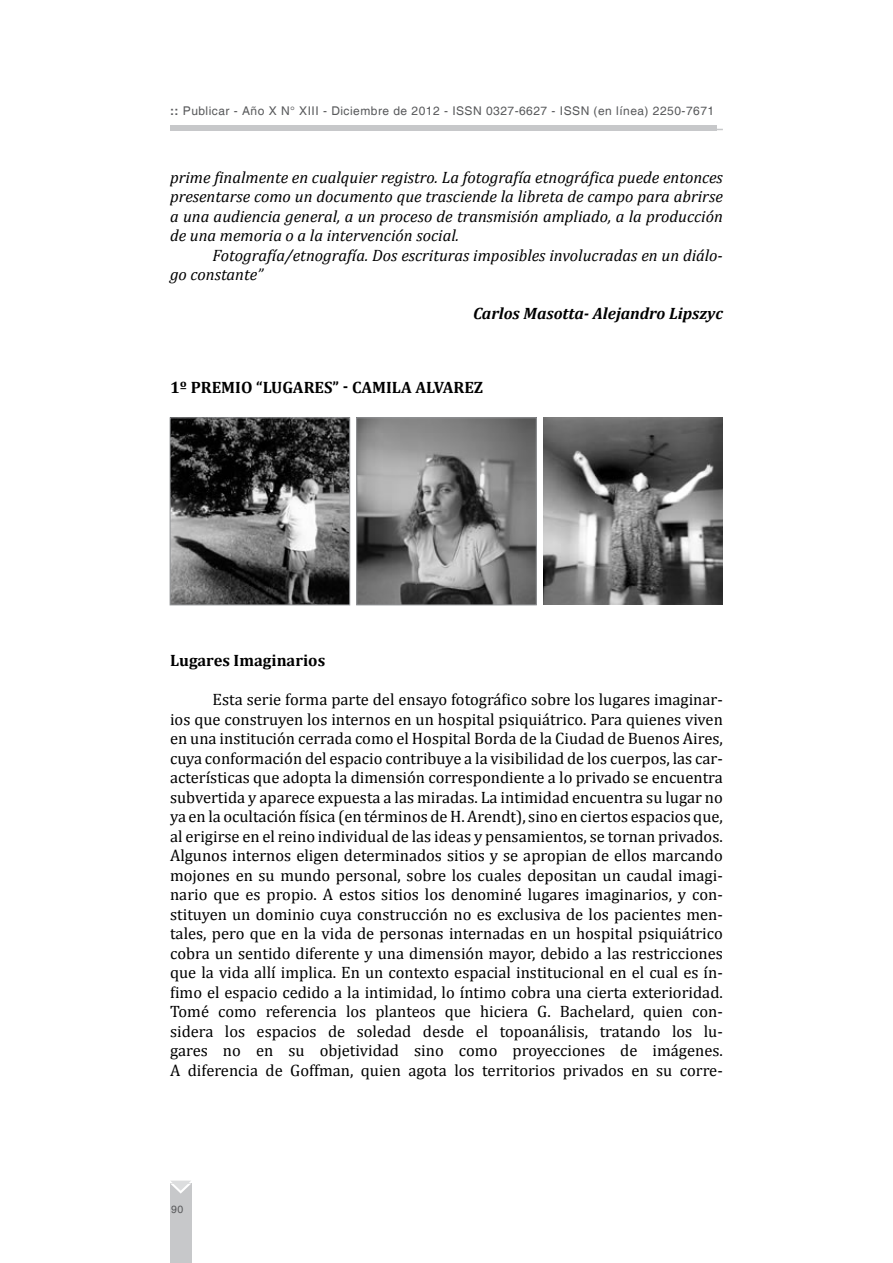
<style>
.page{position:relative;width:893px;height:1263px;background:#fff}
.page>*{position:absolute;margin:0;border:0;box-sizing:border-box;transform-origin:0 0}
.t1{font:16.5px/19.5px "Cambria";color:#000;text-align:justify}
.t2{font:italic 16.5px/19.5px "Cambria";color:#000;text-align:justify}
.t3{font:700 16.5px "Cambria";color:#000}
.t4{font:italic 700 16.5px "Cambria";color:#000}
.t5{font:12px "Helvetica";letter-spacing:.04em;color:#58595b}
.t6{font:10.5px "Helvetica";color:#58595b}
.s1{font-weight:700}
</style>
<div class="page">
<hr style="left:170px;top:129px;width:553px;height:1px;background:#c7c8ca">
<div style="left:170px;top:125px;width:546px;height:5px;background:#c7c8ca"></div>
<div style="left:170px;top:1184px;width:21px;height:79px;background:#c7c8ca"></div>
<svg style="left:170px;top:1180px;width:21px;height:13px"></svg>
<img style="left:172px;top:419px;width:176px;height:184px">
<div style="left:170px;top:417px;width:180px;height:188px;border:1px solid #939598"></div>
<img style="left:358px;top:419px;width:177px;height:184px">
<div style="left:356px;top:417px;width:181px;height:188px;border:1px solid #939598"></div>
<img style="left:543px;top:418px;width:180px;height:187px">
<p class="t5" style="left:170px;top:104px;width:546px"><span class="s1">::</span> Publicar - Año X N° XIII - Diciembre de 2012 - ISSN 0327-6627 - ISSN (en línea) 2250-7671</p>
<p class="t2" style="left:170px;top:167px;width:554px">prime finalmente en cualquier registro. La fotografía etnográfica puede entonces presentarse como un documento que trasciende la libreta de campo para abrirse a una audiencia general, a un proceso de transmisión ampliado, a la producción de una memoria o a la intervención social.</p>
<p class="t2" style="left:170px;top:245px;width:554px;text-indent:43px">Fotografía/etnografía. Dos escrituras imposibles involucradas en un diálo&shy;go constante”</p>
<p class="t4" style="left:473px;top:304px;width:251px">Carlos Masotta- Alejandro Lipszyc</p>
<p class="t3" style="left:170px;top:377px;width:315px">1º PREMIO “LUGARES” - CAMILA ALVAREZ</p>
<p class="t3" style="left:170px;top:650px;width:157px">LUGARES IMAGINARIOS</p>
<p class="t1" style="left:170px;top:689px;width:554px;text-indent:43px">Esta serie forma parte del ensayo fotográfico sobre los lugares imaginar&shy;ios que construyen los internos en un hospital psiquiátrico. Para quienes viven en una institución cerrada como el Hospital Borda de la Ciudad de Buenos Aires, cuya conformación del espacio contribuye a la visibilidad de los cuerpos, las car&shy;acterísticas que adopta la dimensión correspondiente a lo privado se encuentra subvertida y aparece expuesta a las miradas. La intimidad encuentra su lugar no ya en la ocultación física (en términos de H. Arendt), sino en ciertos espacios que, al erigirse en el reino individual de las ideas y pensamientos, se tornan privados.<br>Algunos internos eligen determinados sitios y se apropian de ellos marcando mojones en su mundo personal, sobre los cuales depositan un caudal imagi&shy;nario que es propio. A estos sitios los denominé lugares imaginarios, y con&shy;stituyen un dominio cuya construcción no es exclusiva de los pacientes men&shy;tales, pero que en la vida de personas internadas en un hospital psiquiátrico cobra un sentido diferente y una dimensión mayor, debido a las restricciones que la vida allí implica. En un contexto espacial institucional en el cual es ín&shy;fimo el espacio cedido a la intimidad, lo íntimo cobra una cierta exterioridad.<br>Tomé como referencia los planteos que hiciera G. Bachelard, quien con&shy;sidera los espacios de soledad desde el topoanálisis, tratando los lu&shy;gares no en su objetividad sino como proyecciones de imágenes.<br>A diferencia de Goffman, quien agota los territorios privados en su corre-</p>
<p class="t6" style="left:171px;top:1203px;width:14px">90</p>
</div>
